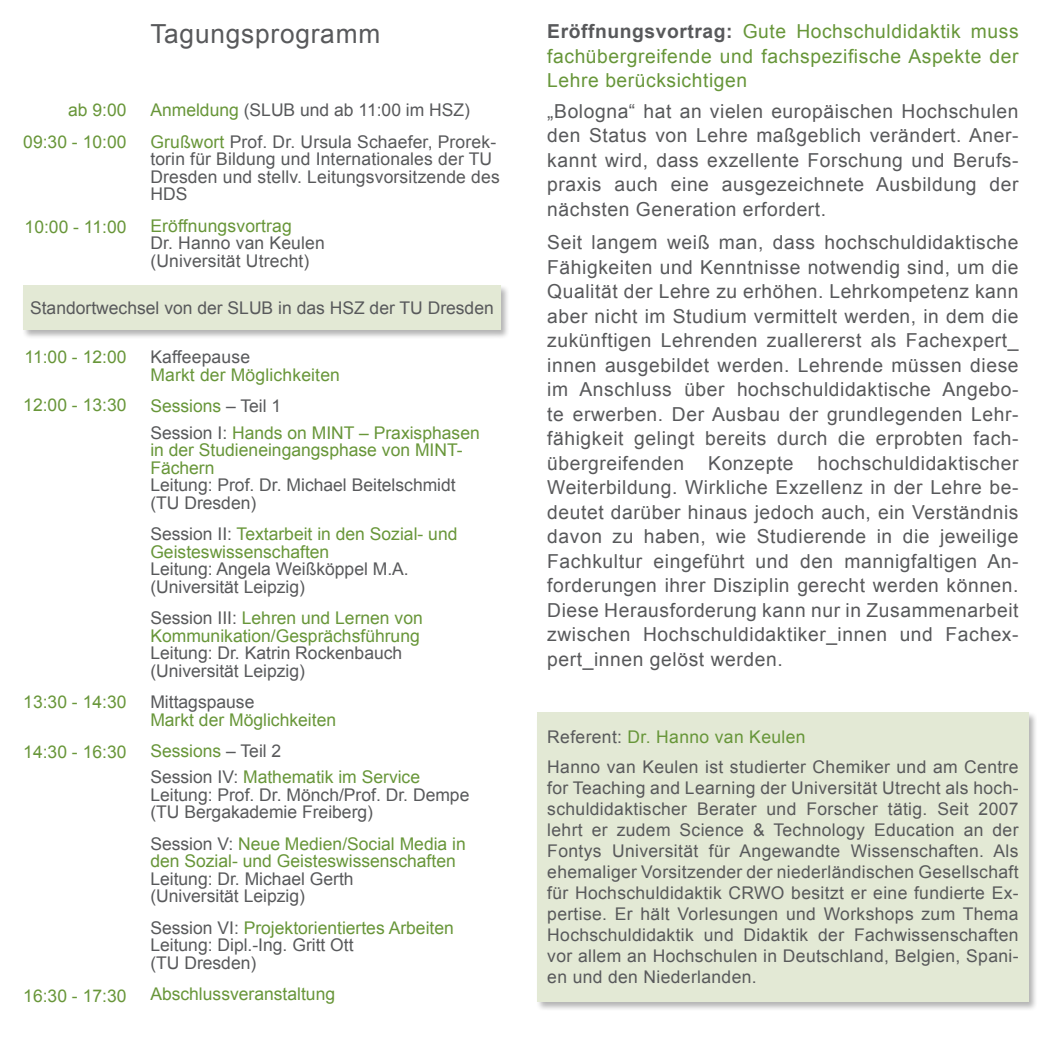
<style>
.page{position:relative;width:1042px;height:1042px;background:#fff}
.page>*{position:absolute;margin:0;border:0;box-sizing:border-box;transform-origin:0 0}
.t1{font:26.25px "Arial";letter-spacing:.03em;color:#58595b}
.t2{font:19.25px/24.5px "Arial";letter-spacing:.03em;color:#58595b;text-align:justify}
.t3{font:19.25px/24.5px "Arial";letter-spacing:.03em;color:#679639;text-align:justify}
.t4{font:17.5px/17.5px "Arial";color:#58595b}
.t5{font:17.5px/17.5px "Arial";color:#689639}
.t6{font:17.5px/29.8px "Arial";letter-spacing:.02em;color:#58595b}
.s1{color:#679639}
.s2{color:#689639}
.s3{color:#58595b}
.s4{font-weight:700;color:#58595b}
</style>
<div class="page">
<div style="left:21px;top:283px;width:489px;height:56px;background:#000;opacity:.3"></div>
<div style="left:23px;top:285px;width:478px;height:45px;background:#e3e9d5"></div>
<div style="left:535px;top:711px;width:502px;height:300px;background:#000;opacity:.3"></div>
<div style="left:537px;top:713px;width:491px;height:289px;background:#e3e9d5"></div>
<p class="t5" style="left:23px;top:95px;width:105px;line-height:31.8px;text-align:right">ab 9:00<br><span class="s1">0</span>9:30 - 10:00</p>
<p class="t5" style="left:25px;top:218px;width:103px">10:00 - 11:00</p>
<h1 class="t1" style="left:150px;top:17px;width:231px">Tagungsprogramm</h1>
<p class="t4" style="left:150px;top:95px;width:347px;line-height:31.5px"><span class="s2">Anmeldung</span> (SLUB und ab 11:00 im HSZ)<br><span class="s2">Grußwort</span> Prof. Dr. Ursula Schaefer, Prorek-</p>
<p class="t4" style="left:150px;top:151px;width:351px">torin für Bildung und Internationales der TU<br>Dresden und stellv. Leitungsvorsitzende des<br>HDS</p>
<p class="t5" style="left:150px;top:217px;width:143px">Eröffnungsvortrag</p>
<p class="t4" style="left:150px;top:235px;width:176px">Dr. Hanno van Keulen (Universität Utrecht)</p>
<p class="t4" style="left:30px;top:299px;width:465px">Standortwechsel von der SLUB in das HSZ der TU Dresden</p>
<p class="t5" style="left:25px;top:348px;width:103px">11:00 - 12:00</p>
<p class="t5" style="left:23px;top:397px;width:105px">12:00 - 13:30</p>
<p class="t5" style="left:23px;top:693px;width:105px">13:30 - 14:30</p>
<p class="t5" style="left:23px;top:743px;width:105px">14:30 - 16:30</p>
<p class="t5" style="left:23px;top:987px;width:105px">16:30 - 17:30</p>
<p class="t4" style="left:150px;top:348px;width:101px">Kaffeepause</p>
<p class="t5" style="left:150px;top:359px;width:191px;line-height:31.5px">Markt der Möglichkeiten<br>Sessions <span class="s3">– Teil 1</span></p>
<p class="t5" style="left:150px;top:424px;width:331px"><span class="s3">Session I:</span> Hands on MINT – Praxisphasen in der Studieneingangsphase von MINT-<br>Fächern</p>
<p class="t4" style="left:150px;top:476px;width:307px">Leitung: Prof. Dr. Michael Beitelschmidt (TU Dresden)</p>
<p class="t5" style="left:150px;top:525px;width:309px"><span class="s3">Session II:</span> Textarbeit in den Sozial- und<br>Geisteswissenschaften</p>
<p class="t4" style="left:150px;top:560px;width:260px">Leitung: Angela Weißköppel M.A. (Universität Leipzig)</p>
<p class="t5" style="left:150px;top:609px;width:274px"><span class="s3">Session III:</span> Lehren und Lernen von<br>Kommunikation/Gesprächsführung</p>
<p class="t4" style="left:150px;top:644px;width:253px">Leitung: Dr. Katrin Rockenbauch (Universität Leipzig)</p>
<p class="t4" style="left:150px;top:693px;width:106px">Mittagspause</p>
<p class="t5" style="left:150px;top:704px;width:187px;line-height:31.5px">Markt der Möglichkeiten<br>Sessions <span class="s3">– Teil 2</span></p>
<p class="t4" style="left:150px;top:768px;width:321px">Session IV: <span class="s2">Mathematik im Service<br></span>Leitung: Prof. Dr. Mönch/Prof. Dr. Dempe (TU Bergakademie Freiberg)</p>
<p class="t5" style="left:150px;top:835px;width:317px"><span class="s3">Session V:</span> Neue Medien/Social Media in den Sozial- und Geisteswissenschaften</p>
<p class="t4" style="left:150px;top:870px;width:205px">Leitung: Dr. Michael Gerth (Universität Leipzig)</p>
<p class="t4" style="left:150px;top:919px;width:305px">Session VI: <span class="s2">Projektorientiertes Arbeiten<br></span>Leitung: Dipl.-Ing. Gritt Ott<br>(TU Dresden)</p>
<p class="t5" style="left:150px;top:985px;width:186px">Abschlussveranstaltung</p>
<p class="t3" style="left:547px;top:20px;width:473px"><span class="s4">Eröffnungsvortrag:</span> Gute Hochschuldidaktik muss fachübergreifende und fachspezifische Aspekte der Lehre berücksichtigen</p>
<p class="t2" style="left:547px;top:99px;width:473px">„Bologna“ hat an vielen europäischen Hochschulen den Status von Lehre maßgeblich verändert. Aner&shy;kannt wird, dass exzellente Forschung und Berufs&shy;praxis auch eine ausgezeichnete Ausbildung der nächsten Generation erfordert.</p>
<p class="t2" style="left:547px;top:230px;width:473px">Seit langem weiß man, dass hochschuldidaktische Fähigkeiten und Kenntnisse notwendig sind, um die Qualität der Lehre zu erhöhen. Lehrkompetenz kann aber nicht im Studium vermittelt werden, in dem die zukünftigen Lehrenden zuallererst als Fachexpert_ innen ausgebildet werden. Lehrende müssen diese im Anschluss über hochschuldidaktische Angebo&shy;te erwerben. Der Ausbau der grundlegenden Lehr&shy;fähigkeit gelingt bereits durch die erprobten fach&shy;übergreifenden Konzepte hochschuldidaktischer Weiterbildung. Wirkliche Exzellenz in der Lehre be&shy;deutet darüber hinaus jedoch auch, ein Verständnis davon zu haben, wie Studierende in die jeweilige Fachkultur eingeführt und den mannigfaltigen An&shy;forderungen ihrer Disziplin gerecht werden können.<br>Diese Herausforderung kann nur in Zusammenarbeit zwischen Hochschuldidaktiker_innen und Fachex&shy;pert_innen gelöst werden.</p>
<p class="t6" style="left:547px;top:722px;width:473px">Referent: <span class="s1">Dr. Hanno van Keulen<br></span>Hanno van Keulen ist studierter Chemiker und am Centre</p>
<p class="t4" style="left:547px;top:777px;width:473px;line-height:21px;text-align:justify">for Teaching and Learning der Universität Utrecht als hoch&shy;schuldidaktischer Berater und Forscher tätig. Seit 2007 lehrt er zudem Science &amp; Technology Education an der Fontys Universität für Angewandte Wissenschaften. Als ehemaliger Vorsitzender der niederländischen Gesellschaft für Hochschuldidaktik CRWO besitzt er eine fundierte Ex&shy;pertise. Er hält Vorlesungen und Workshops zum Thema Hochschuldidaktik und Didaktik der Fachwissenschaften vor allem an Hochschulen in Deutschland, Belgien, Spani&shy;en und den Niederlanden.</p>
</div>
